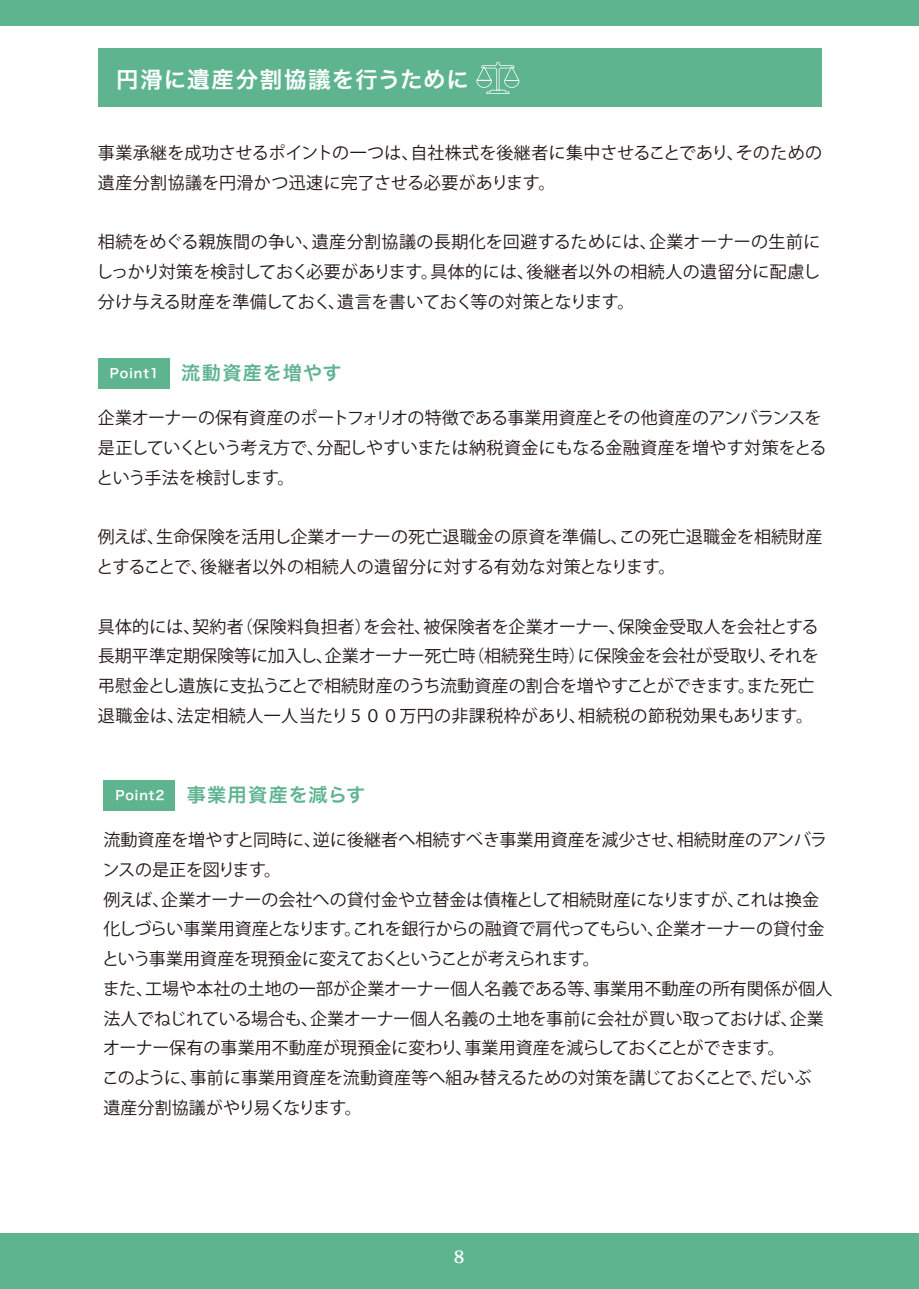
<style>
.page{position:relative;width:919px;height:1289px;background:#fff}
.page>*{position:absolute;margin:0;border:0;box-sizing:border-box;transform-origin:0 0}
.t1{font:22.5px "Hira Kaku Pro W6";letter-spacing:.05em;color:#fff}
.t2{font:19.2px "Hira Kaku Pro W6";letter-spacing:.05em;color:#5fb490}
.t3{font:16.95px/29.7px "Koz Go Pro";letter-spacing:.005em;color:#221714}
.t4{font:16.95px/29.7px "Koz Go Pro";letter-spacing:-.015em;color:#221714}
.t5{font:700 16.95px "Koz Min Pro";color:#fff}
.s1{font-size:12.75px;color:#fff}
</style>
<div class="page">
<div style="left:98px;top:358px;width:71px;height:30px;background:#5fb490"></div>
<div style="left:0;top:1233px;width:918px;height:55px;background:#5fb490"></div>
<div style="left:0;top:0;width:918px;height:26px;background:#5fb490"></div>
<div style="left:103px;top:780px;width:72px;height:30px;background:#5fb490"></div>
<div style="left:98px;top:48px;width:723px;height:59px;background:#5fb490"></div>
<svg style="left:476px;top:62px;width:43px;height:32px"></svg>
<h1 class="t1" style="left:116px;top:59px;width:354px">円滑に遺産分割協議を行うために</h1>
<p class="t3" style="left:98px;top:138px;width:725px">事業承継を成功させるポイントの一つは、自社株式を後継者に集中させることであり、そのための遺産分割協議を円滑かつ迅速に完了させる必要があります。</p>
<p class="t3" style="left:96px;top:227px;width:725px;text-align:justify">相続をめぐる親族間の争い、遺産分割協議の長期化を回避するためには、企業オーナーの生前にしっかり対策を検討しておく必要があります。具体的には、後継者以外の相続人の遺留分に配慮し分け与える財産を準備しておく、遺言を書いておく等の対策となります。</p>
<p class="t2" style="left:110px;top:355px;width:233px"><span class="s1">Point1</span> 流動資産を増やす</p>
<p class="t4" style="left:97px;top:403px;width:731px">企業オーナーの保有資産のポートフォリオの特徴である事業用資産とその他資産のアンバランスを是正していくという考え方で、分配しやすいまたは納税資金にもなる金融資産を増やす対策をとるという手法を検討します。</p>
<p class="t3" style="left:97px;top:522px;width:727px">例えば、生命保険を活用し企業オーナーの死亡退職金の原資を準備し、この死亡退職金を相続財産とすることで、後継者以外の相続人の遺留分に対する有効な対策となります。</p>
<p class="t3" style="left:98px;top:612px;width:722px">具体的には、契約者（保険料負担者）を会社、被保険者を企業オーナー、保険金受取人を会社とする長期平準定期保険等に加入し、企業オーナー死亡時（相続発生時）に保険金を会社が受取り、それを弔慰金とし遺族に支払うことで相続財産のうち流動資産の割合を増やすことができます。また死亡退職金は、法定相続人一人当たり５００万円の非課税枠があり、相続税の節税効果もあります。</p>
<p class="t2" style="left:115px;top:777px;width:251px"><span class="s1">Point2</span> 事業用資産を減らす</p>
<p class="t3" style="left:102px;top:825px;width:731px">流動資産を増やすと同時に、逆に後継者へ相続すべき事業用資産を減少させ、相続財産のアンバランスの是正を図ります。<br>例えば、企業オーナーの会社への貸付金や立替金は債権として相続財産になりますが、これは換金化しづらい事業用資産となります。これを銀行からの融資で肩代ってもらい、企業オーナーの貸付金という事業用資産を現預金に変えておくということが考えられます。<br>また、工場や本社の土地の一部が企業オーナー個人名義である等、事業用不動産の所有関係が個人法人でねじれている場合も、企業オーナー個人名義の土地を事前に会社が買い取っておけば、企業オーナー保有の事業用不動産が現預金に変わり、事業用資産を減らしておくことができます。<br>このように、事前に事業用資産を流動資産等へ組み替えるための対策を講じておくことで、だいぶ遺産分割協議がやり易くなります。</p>
<p class="t5" style="left:454px;top:1244px;width:12px">8</p>
</div>
